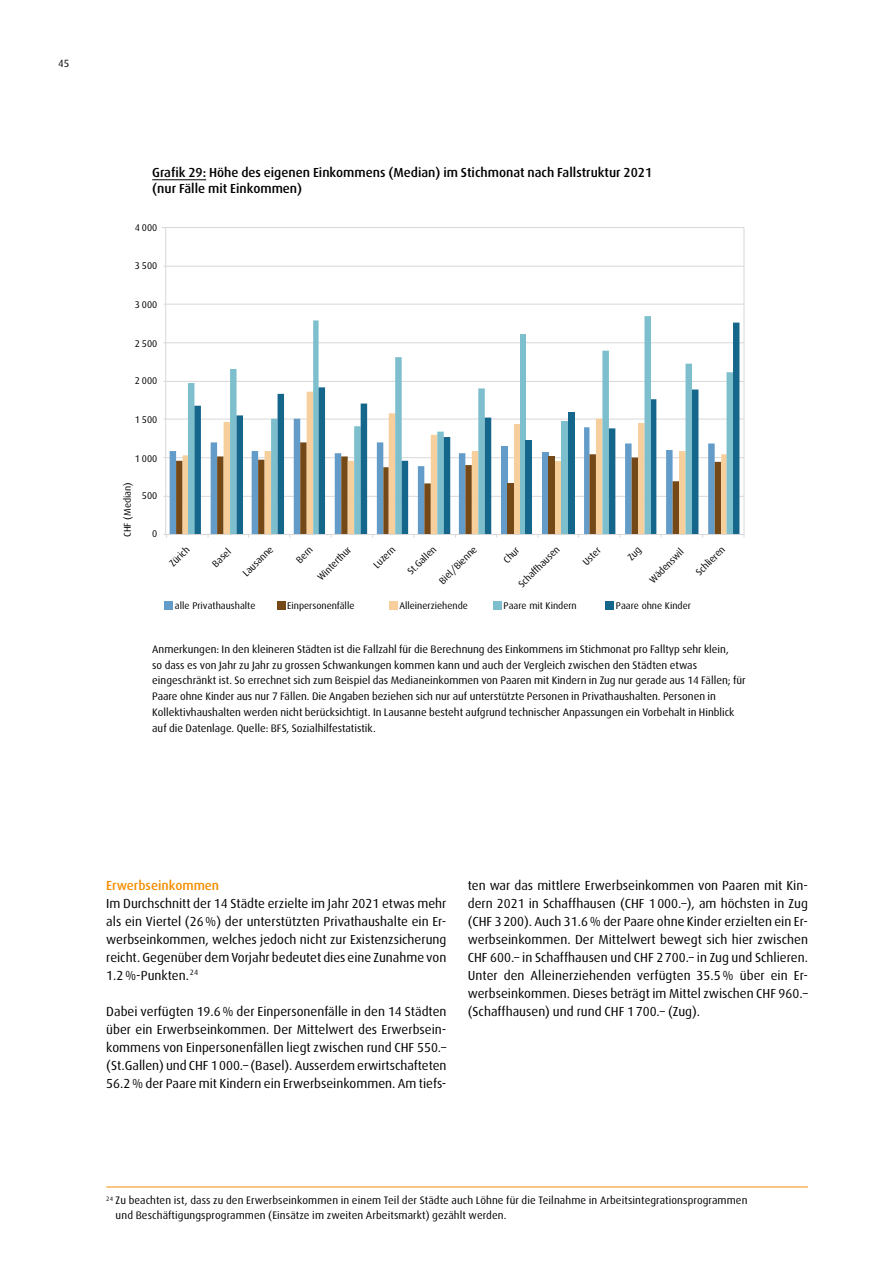
<style>
.page{position:relative;width:893px;height:1263px;background:#fff}
.page>*{position:absolute;margin:0;border:0;box-sizing:border-box;transform-origin:0 0}
.t1{font:13.2px/18px "Dax";color:#000;text-align:justify}
.t2{font:500 13.2px/16.5px "Dax";color:#000}
.t3{font:500 13.2px "Dax";color:#f48e00}
.t4{font:10.8px/15.8px "Dax";color:#000}
.t5{font:10.5px "Dax";color:#000}
.t6{font:9.75px "Dax";color:#000}
</style>
<div class="page">
<hr style="left:106px;top:1186px;width:702px;height:1px;background:#f48e00">
<hr style="left:152px;top:179px;width:54px;height:1px;background:#000">
<hr style="left:166px;top:496px;width:578px;height:1px;background:#d8d8d8">
<hr style="left:166px;top:457px;width:578px;height:1px;background:#d8d8d8">
<hr style="left:166px;top:419px;width:578px;height:1px;background:#d8d8d8">
<hr style="left:166px;top:381px;width:578px;height:1px;background:#d8d8d8">
<hr style="left:166px;top:342px;width:578px;height:1px;background:#d8d8d8">
<hr style="left:166px;top:304px;width:578px;height:1px;background:#d8d8d8">
<hr style="left:163px;top:266px;width:581px;height:1px;background:#d8d8d8">
<div style="left:165px;top:601px;width:8px;height:9px;background:#639cc8"></div>
<div style="left:277px;top:601px;width:8px;height:9px;background:#744917"></div>
<div style="left:389px;top:601px;width:9px;height:9px;background:#f7cf9c"></div>
<div style="left:493px;top:601px;width:9px;height:9px;background:#7dbfcc"></div>
<div style="left:606px;top:601px;width:8px;height:9px;background:#14668a"></div>
<svg style="left:188px;top:316px;width:463px;height:217px"></svg>
<svg style="left:194px;top:323px;width:545px;height:210px"></svg>
<div style="left:501px;top:446px;width:6px;height:88px;background:#639cc8"></div>
<div style="left:507px;top:483px;width:7px;height:51px;background:#744917"></div>
<div style="left:514px;top:424px;width:6px;height:110px;background:#f7cf9c"></div>
<div style="left:520px;top:334px;width:6px;height:200px;background:#7dbfcc"></div>
<div style="left:526px;top:440px;width:6px;height:94px;background:#14668a"></div>
<div style="left:542px;top:452px;width:6px;height:82px;background:#639cc8"></div>
<div style="left:548px;top:456px;width:7px;height:78px;background:#744917"></div>
<div style="left:555px;top:461px;width:6px;height:73px;background:#f7cf9c"></div>
<div style="left:561px;top:421px;width:7px;height:113px;background:#7dbfcc"></div>
<div style="left:568px;top:412px;width:6px;height:122px;background:#14668a"></div>
<p class="t5" style="left:58px;top:57px;width:13px">45</p>
<p class="t2" style="left:152px;top:164px;width:501px">Grafik 29: Höhe des eigenen Einkommens (Median) im Stichmonat nach Fallstruktur 2021 (nur Fälle mit Einkommen)</p>
<p class="t6" style="left:135px;top:223px;width:24px">4 000</p>
<p class="t6" style="left:135px;top:261px;width:24px">3 500</p>
<p class="t6" style="left:135px;top:299px;width:24px">3 000</p>
<p class="t6" style="left:135px;top:338px;width:24px">2 500</p>
<p class="t6" style="left:135px;top:376px;width:24px">2 000</p>
<p class="t6" style="left:135px;top:414px;width:24px">1 500</p>
<p class="t6" style="left:135px;top:453px;width:24px">1 000</p>
<p class="t6" style="left:122px;top:537px;width:56px;rotate:-90deg">CHF (Median)</p>
<p class="t6" style="left:142px;top:490px;width:17px">500</p>
<p class="t6" style="left:152px;top:528px;width:7px">0</p>
<p class="t6" style="left:167px;top:561px;width:25px;rotate:-45deg">Zürich</p>
<p class="t6" style="left:210px;top:562px;width:23px;rotate:-45deg">Basel</p>
<p class="t6" style="left:371px;top:563px;width:28px;rotate:-45deg">Luzern</p>
<p class="t6" style="left:405px;top:569px;width:37px;rotate:-45deg">St.Gallen</p>
<p class="t6" style="left:437px;top:579px;width:51px;rotate:-45deg">Biel/Bienne</p>
<p class="t6" style="left:581px;top:560px;width:22px;rotate:-45deg">Uster</p>
<p class="t6" style="left:694px;top:570px;width:38px;rotate:-45deg">Schlieren</p>
<p class="t6" style="left:516px;top:582px;width:56px;rotate:-45deg">Schaffhausen</p>
<p class="t6" style="left:241px;top:571px;width:40px;rotate:-45deg">Lausanne</p>
<p class="t6" style="left:294px;top:557px;width:20px;rotate:-45deg">Bern</p>
<p class="t6" style="left:315px;top:575px;width:45px;rotate:-45deg">Winterthur</p>
<p class="t6" style="left:647px;top:578px;width:46px;rotate:-45deg">Wädenswil</p>
<p class="t6" style="left:501px;top:557px;width:20px;rotate:-45deg">Chur</p>
<p class="t6" style="left:175px;top:600px;width:82px">alle Privathaushalte</p>
<p class="t6" style="left:287px;top:600px;width:69px">Einpersonenfälle</p>
<p class="t6" style="left:399px;top:600px;width:70px">Alleinerziehende</p>
<p class="t6" style="left:504px;top:600px;width:75px">Paare mit Kindern</p>
<p class="t6" style="left:616px;top:600px;width:76px">Paare ohne Kinder</p>
<p class="t4" style="left:152px;top:641px;width:595px">Anmerkungen: In den kleineren Städten ist die Fallzahl für die Berechnung des Einkommens im Stichmonat pro Falltyp sehr klein,<br>so dass es von Jahr zu Jahr zu grossen Schwankungen kommen kann und auch der Vergleich zwischen den Städten etwas eingeschränkt ist. So errechnet sich zum Beispiel das Medianeinkommen von Paaren mit Kindern in Zug nur gerade aus 14 Fällen; für Paare ohne Kinder aus nur 7 Fällen. Die Angaben beziehen sich nur auf unterstützte Personen in Privathaushalten. Personen in Kollektivhaushalten werden nicht berücksichtigt. In Lausanne besteht aufgrund technischer Anpassungen ein Vorbehalt in Hinblick auf die Datenlage. Quelle: BFS, Sozialhilfestatistik.</p>
<p class="t3" style="left:106px;top:878px;width:114px">Erwerbseinkommen</p>
<p class="t1" style="left:106px;top:894px;width:342px">Im Durchschnitt der 14 Städte erzielte im Jahr 2021 etwas mehr als ein Viertel (26%) der unterstützten Privathaushalte ein Er&shy;werbseinkommen, welches jedoch nicht zur Existenzsicherung reicht. Gegenüber dem Vorjahr bedeutet dies eine Zunahme von 1.2%-Punkten.<sup>24</sup></p>
<p class="t1" style="left:106px;top:1002px;width:342px">Dabei verfügten 19.6% der Einpersonenfälle in den 14 Städten über ein Erwerbseinkommen. Der Mittelwert des Erwerbsein&shy;kommens von Einpersonenfällen liegt zwischen rund CHF 550.– (St.Gallen) und CHF 1000.– (Basel). Ausserdem erwirtschafteten 56.2% der Paare mit Kindern ein Erwerbseinkommen. Am tiefs-</p>
<p class="t1" style="left:468px;top:876px;width:342px">ten war das mittlere Erwerbseinkommen von Paaren mit Kin&shy;dern 2021 in Schaffhausen (CHF 1000.–), am höchsten in Zug (CHF 3200). Auch 31.6% der Paare ohne Kinder erzielten ein Er&shy;werbseinkommen. Der Mittelwert bewegt sich hier zwischen CHF 600.– in Schaffhausen und CHF 2700.– in Zug und Schlieren.<br>Unter den Alleinerziehenden verfügten 35.5% über ein Er&shy;werbseinkommen. Dieses beträgt im Mittel zwischen CHF 960.– (Schaffhausen) und rund CHF 1700.– (Zug).</p>
<p class="t4" style="left:116px;top:1193px;width:633px;line-height:15px;text-indent:-9px"><sup>24</sup> Zu beachten ist, dass zu den Erwerbseinkommen in einem Teil der Städte auch Löhne für die Teilnahme in Arbeitsintegrationsprogrammen und Beschäftigungsprogrammen (Einsätze im zweiten Arbeitsmarkt) gezählt werden.</p>
</div>
